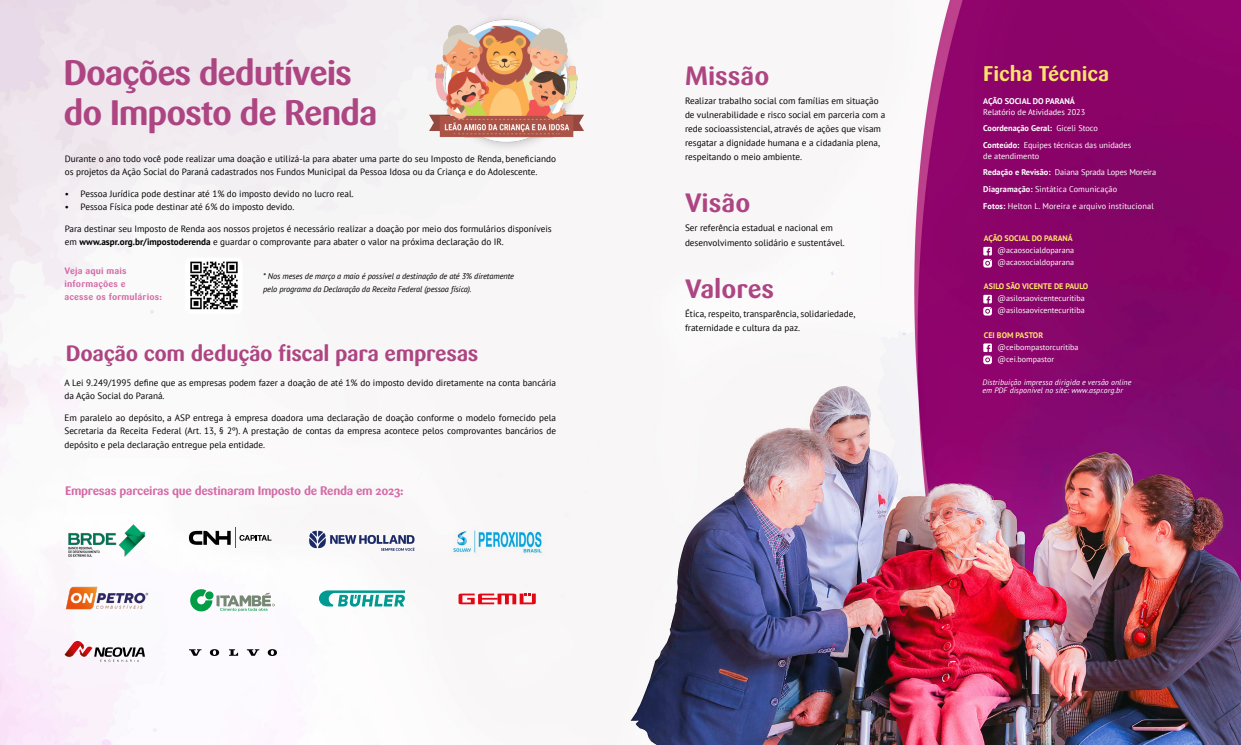
<style>
.page{position:relative;width:1241px;height:745px;background:#fff}
.page>*{position:absolute;margin:0;border:0;box-sizing:border-box;transform-origin:0 0}
.t1{font:700 35px/39.4px "Sari";letter-spacing:-.035em;color:#ad4582}
.t2{font:700 26.25px "Sari";color:#ad4582}
.t3{font:700 21.88px "Sari";letter-spacing:-.015em;color:#ad4582}
.t4{font:700 21px "Sari";color:#ffe26c}
.t5{font:700 12.25px "Sari";letter-spacing:-.025em;color:#d46aa6}
.t6{font:9.19px/14px "PT Sans";color:#000}
.t7{font:700 9.19px/13.1px "Sari";letter-spacing:.015em;color:#d46aa6}
.t8{font:8.31px/16.7px "PT Sans";color:#fff}
.t9{font:italic 8.31px/12.2px "PT Sans";letter-spacing:-.01em;color:#000}
.t10{font:700 8.31px "PT Sans";color:#fff}
.t11{font:8.05px/12.1px "PT Sans";color:#fff}
.t12{font:700 8.05px "PT Sans";color:#ffe26c}
.t13{font:italic 7.88px/7.9px "PT Sans";letter-spacing:.01em;color:#fff}
.s1{font-weight:700}
</style>
<div class="page">
<img style="left:0;top:0;width:1240px;height:744px">
<img style="left:420px;top:9px;width:174px;height:148px">
<img style="left:185px;top:257px;width:57px;height:57px">
<svg style="left:983px;top:246px;width:8px;height:21px"></svg>
<svg style="left:983px;top:294px;width:8px;height:21px"></svg>
<svg style="left:983px;top:343px;width:8px;height:21px"></svg>
<img style="left:66px;top:520px;width:82px;height:40px">
<svg style="left:189px;top:527px;width:82px;height:21px"></svg>
<svg style="left:309px;top:530px;width:105px;height:20px"></svg>
<img style="left:450px;top:526px;width:95px;height:30px">
<img style="left:60px;top:580px;width:93px;height:33px">
<svg style="left:190px;top:588px;width:84px;height:23px"></svg>
<svg style="left:319px;top:590px;width:86px;height:16px"></svg>
<svg style="left:458px;top:593px;width:77px;height:11px"></svg>
<svg style="left:65px;top:640px;width:80px;height:21px"></svg>
<svg style="left:189px;top:648px;width:12px;height:7px"></svg>
<svg style="left:229px;top:648px;width:9px;height:7px"></svg>
<svg style="left:210px;top:648px;width:9px;height:7px"></svg>
<svg style="left:247px;top:648px;width:12px;height:7px"></svg>
<svg style="left:268px;top:648px;width:9px;height:7px"></svg>
<h1 class="t1" style="left:64px;top:53px;width:315px">Doações dedutíveis do Imposto de Renda</h1>
<p class="t6" style="left:65px;top:152px;width:492px;line-height:13.1px">Durante o ano todo você pode realizar uma doação e utilizá-la para abater uma parte do seu Imposto de Renda, beneficiando os projetos da Ação Social do Paraná cadastrados nos Fundos Municipal da Pessoa Idosa ou da Criança e do Adolescente.</p>
<p class="t6" style="left:65px;top:186px;width:290px">• Pessoa Jurídica pode destinar até 1% do imposto devido no lucro real.</p>
<p class="t6" style="left:65px;top:199px;width:231px">• Pessoa Física pode destinar até 6% do imposto devido.</p>
<p class="t6" style="left:65px;top:222px;width:488px;line-height:13.1px">Para destinar seu Imposto de Renda aos nossos projetos é necessário realizar a doação por meio dos formulários disponíveis em <span class="s1">www.aspr.org.br/impostoderenda</span> e guardar o comprovante para abater o valor na próxima declaração do IR.</p>
<p class="t7" style="left:64px;top:264px;width:99px">Veja aqui mais informações e<br>acesse os formulários:</p>
<p class="t9" style="left:263px;top:270px;width:252px">* Nos meses de março a maio é possível a destinação de até 3% diretamente pelo programa da Declaração da Receita Federal (pessoa física).</p>
<h3 class="t3" style="left:66px;top:339px;width:414px">Doação com dedução fiscal para empresas</h3>
<p class="t6" style="left:64px;top:376px;width:493px;line-height:13.1px">A Lei 9.249/1995 define que as empresas podem fazer a doação de até 1% do imposto devido diretamente na conta bancária da Ação Social do Paraná.</p>
<p class="t6" style="left:64px;top:411px;width:493px;line-height:13.1px;text-align:justify">Em paralelo ao depósito, a ASP entrega à empresa doadora uma declaração de doação conforme o modelo fornecido pela Secretaria da Receita Federal (Art. 13, § 2º). A prestação de contas da empresa acontece pelos comprovantes bancários de depósito e pela declaração entregue pela entidade.</p>
<h3 class="t5" style="left:65px;top:483px;width:340px">Empresas parceiras que destinaram Imposto de Renda em 2023:</h3>
<h2 class="t2" style="left:685px;top:60px;width:86px">Missão</h2>
<p class="t6" style="left:685px;top:93px;width:202px">Realizar trabalho social com famílias em situação de vulnerabilidade e risco social em parceria com a rede socioassistencial, através de ações que visam resgatar a dignidade humana e a cidadania plena, respeitando o meio ambiente.</p>
<h2 class="t2" style="left:685px;top:187px;width:67px">Visão</h2>
<p class="t6" style="left:685px;top:221px;width:161px">Ser referência estadual e nacional em desenvolvimento solidário e sustentável.</p>
<h2 class="t2" style="left:685px;top:273px;width:91px">Valores</h2>
<p class="t6" style="left:685px;top:306px;width:172px">Ética, respeito, transparência, solidariedade, fraternidade e cultura da paz.</p>
<h3 class="t4" style="left:983px;top:61px;width:127px">Ficha Técnica</h3>
<p class="t10" style="left:983px;top:96px;width:93px">AÇÃO SOCIAL DO PARANÁ</p>
<p class="t8" style="left:983px;top:103px;width:149px">Relatório de Atividades 2023<br><span class="s1">Coordenação Geral:</span> Giceli Stoco<br><span class="s1">Conteúdo:</span> Equipes técnicas das unidades</p>
<p class="t8" style="left:983px;top:147px;width:174px">de atendimento<br><span class="s1">Redação e Revisão:</span> Daiana Sprada Lopes Moreira <span class="s1">Diagramação:</span> Sintática Comunicação<br><span class="s1">Fotos:</span> Helton L. Moreira e arquivo institucional</p>
<p class="t12" style="left:983px;top:232px;width:90px">AÇÃO SOCIAL DO PARANÁ</p>
<p class="t11" style="left:997px;top:244px;width:78px">@acaosocialdoparana @acaosocialdoparana</p>
<p class="t12" style="left:983px;top:281px;width:106px">ASILO SÃO VICENTE DE PAULO</p>
<p class="t11" style="left:997px;top:292px;width:89px">@asilosaovicentecuritiba @asilosaovicentecuritiba</p>
<p class="t12" style="left:983px;top:329px;width:61px">CEI BOM PASTOR</p>
<p class="t11" style="left:997px;top:340px;width:82px">@ceibompastorcuritiba @cei.bompastor</p>
<p class="t13" style="left:982px;top:377px;width:150px">Distribuição impressa dirigida e versão online em PDF disponível no site: www.aspr.org.br</p>
</div>
